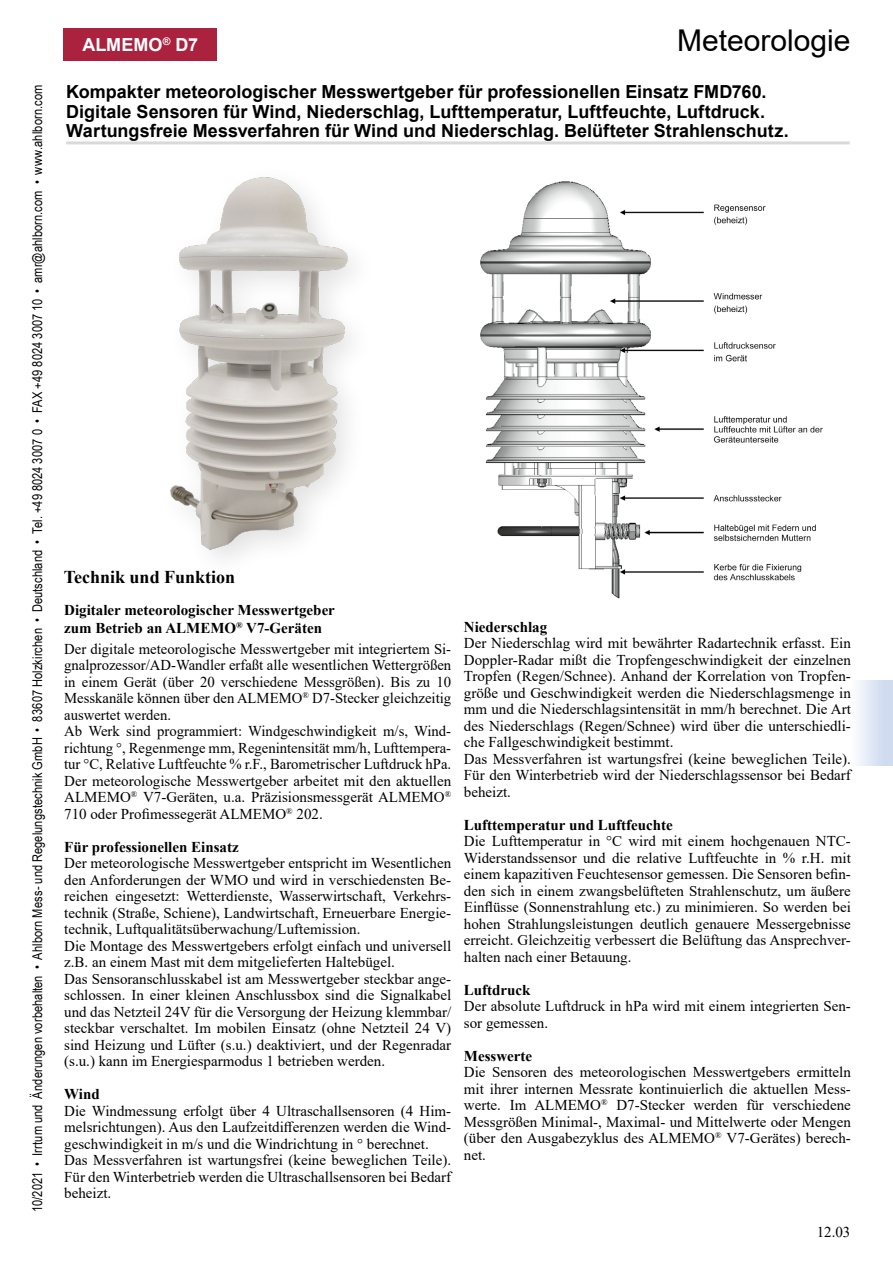
<style>
.page{position:relative;width:893px;height:1263px;background:#fff}
.page>*{position:absolute;margin:0;border:0;box-sizing:border-box;transform-origin:0 0}
.t1{font:30px "Arial";color:#000}
.t2{font:700 18px/19.5px "Arial";color:#000}
.t3{font:700 18px "Times New Roman";color:#000}
.t4{font:700 18px "Arial";color:#fff}
.t5{font:15px/16.5px "Times New Roman";color:#000}
.t6{font:700 15px/18px "Times New Roman";color:#000}
.t7{font:13.5px "Arial Narrow";letter-spacing:.005em;color:#000}
</style>
<div class="page">
<div style="left:850px;top:680px;width:43px;height:85px;background:linear-gradient(to right,#fdfeff,#c7d4ec)"></div>
<hr style="left:66px;top:141px;width:784px;height:3px;background:#d8dada">
<img style="left:170px;top:177px;width:183px;height:381px">
<img style="left:480px;top:181px;width:343px;height:418px">
<div style="left:64px;top:28px;width:153px;height:33px;background:#aa223e"></div>
<p class="t4" style="left:82px;top:32px;width:117px">ALMEMO<sup>®</sup> D7</p>
<h1 class="t1" style="left:677px;top:19px;width:175px">Meteorologie</h1>
<p class="t7" style="left:28px;top:1212px;width:1128px;rotate:-90deg">10/2021 • Irrtum und Änderungen vorbehalten • Ahlborn Mess- und Regelungstechnik GmbH • 83607 Holzkirchen • Deutschland • Tel. +49 8024 3007 0 • FAX +49 8024 3007 10 • amr@ahlborn.com • www.ahlborn.com</p>
<p class="t2" style="left:66px;top:82px;width:724px">Kompakter meteorologischer Messwertgeber für professionellen Einsatz FMD760.<br>Digitale Sensoren für Wind, Niederschlag, Lufttemperatur, Luftfeuchte, Luftdruck.<br>Wartungsfreie Messverfahren für Wind und Niederschlag. Belüfteter Strahlenschutz.</p>
<p class="t3" style="left:64px;top:564px;width:173px">Technik und Funktion</p>
<p class="t6" style="left:64px;top:600px;width:272px">Digitaler meteorologischer Messwertgeber zum Betrieb an ALMEMO<sup>®</sup> V7-Geräten</p>
<p class="t5" style="left:64px;top:640px;width:388px">Der digitale meteorologische Messwertgeber mit integriertem Si&shy;gnalprozessor/AD-Wandler erfaßt alle wesentlichen Wettergrößen in einem Gerät (über 20 verschiedene Messgrößen). Bis zu 10<br>Messkanäle können über den ALMEMO<sup>®</sup> D7-Stecker gleichzeitig auswertet werden.<br>Ab Werk sind programmiert: Windgeschwindigkeit m/s, Wind&shy;richtung °, Regenmenge mm, Regenintensität mm/h, Lufttempera&shy;tur °C, Relative Luftfeuchte % r.F., Barometrischer Luftdruck hPa.<br>Der meteorologische Messwertgeber arbeitet mit den aktuellen ALMEMO<sup>®</sup> V7-Geräten, u.a. Präzisionsmessgerät ALMEMO<sup>® </sup>710 oder Profimessegerät ALMEMO<sup>®</sup> 202.</p>
<p class="t6" style="left:64px;top:837px;width:176px">Für professionellen Einsatz</p>
<p class="t5" style="left:64px;top:854px;width:388px">Der meteorologische Messwertgeber entspricht im Wesentlichen den Anforderungen der WMO und wird in verschiedensten Be&shy;reichen eingesetzt: Wetterdienste, Wasserwirtschaft, Verkehrs&shy;technik (Straße, Schiene), Landwirtschaft, Erneuerbare Energie&shy;technik, Luftqualitätsüberwachung/Luftemission.<br>Die Montage des Messwertgebers erfolgt einfach und universell z.B. an einem Mast mit dem mitgelieferten Haltebügel.<br>Das Sensoranschlusskabel ist am Messwertgeber steckbar ange&shy;schlossen. In einer kleinen Anschlussbox sind die Signalkabel und das Netzteil 24V für die Versorgung der Heizung klemmbar/ steckbar verschaltet. Im mobilen Einsatz (ohne Netzteil 24 V) sind Heizung und Lüfter (s.u.) deaktiviert, und der Regenradar (s.u.) kann im Energiesparmodus 1 betrieben werden.</p>
<p class="t6" style="left:64px;top:1085px;width:37px">Wind</p>
<p class="t5" style="left:64px;top:1102px;width:388px">Die Windmessung erfolgt über 4 Ultraschallsensoren (4 Him&shy;melsrichtungen). Aus den Laufzeitdifferenzen werden die Wind&shy;geschwindigkeit in m/s und die Windrichtung in ° berechnet.<br>Das Messverfahren ist wartungsfrei (keine beweglichen Teile).<br>Für den Winterbetrieb werden die Ultraschallsensoren bei Bedarf beheizt.</p>
<p class="t6" style="left:464px;top:617px;width:85px">Niederschlag</p>
<p class="t5" style="left:464px;top:634px;width:388px">Der Niederschlag wird mit bewährter Radartechnik erfasst. Ein Doppler-Radar mißt die Tropfengeschwindigkeit der einzelnen Tropfen (Regen/Schnee). Anhand der Korrelation von Tropfen&shy;größe und Geschwindigkeit werden die Niederschlagsmenge in mm und die Niederschlagsintensität in mm/h berechnet. Die Art des Niederschlags (Regen/Schnee) wird über die unterschiedli&shy;che Fallgeschwindigkeit bestimmt.<br>Das Messverfahren ist wartungsfrei (keine beweglichen Teile).<br>Für den Winterbetrieb wird der Niederschlagssensor bei Bedarf beheizt.</p>
<p class="t6" style="left:464px;top:815px;width:210px">Lufttemperatur und Luftfeuchte</p>
<p class="t5" style="left:464px;top:832px;width:388px;text-align:justify">Die Lufttemperatur in °C wird mit einem hochgenauen NTC-Widerstandssensor und die relative Luftfeuchte in % r.H. mit einem kapazitiven Feuchtesensor gemessen. Die Sensoren befin&shy;den sich in einem zwangsbelüfteten Strahlenschutz, um äußere Einflüsse (Sonnenstrahlung etc.) zu minimieren. So werden bei hohen Strahlungsleistungen deutlich genauere Messergebnisse erreicht. Gleichzeitig verbessert die Belüftung das Ansprechver&shy;halten nach einer Betauung.</p>
<p class="t6" style="left:464px;top:980px;width:68px">Luftdruck</p>
<p class="t5" style="left:464px;top:997px;width:388px">Der absolute Luftdruck in hPa wird mit einem integrierten Sen&shy;sor gemessen.</p>
<p class="t6" style="left:464px;top:1046px;width:70px">Messwerte</p>
<p class="t5" style="left:464px;top:1063px;width:388px;text-align:justify">Die Sensoren des meteorologischen Messwertgebers ermitteln mit ihrer internen Messrate kontinuierlich die aktuellen Mess&shy;werte. Im ALMEMO<sup>®</sup> D7-Stecker werden für verschiedene Messgrößen Minimal-, Maximal- und Mittelwerte oder Mengen (über den Ausgabezyklus des ALMEMO<sup>®</sup> V7-Gerätes) berech&shy;net.</p>
<p class="t5" style="left:817px;top:1223px;width:35px">12.03</p>
</div>
